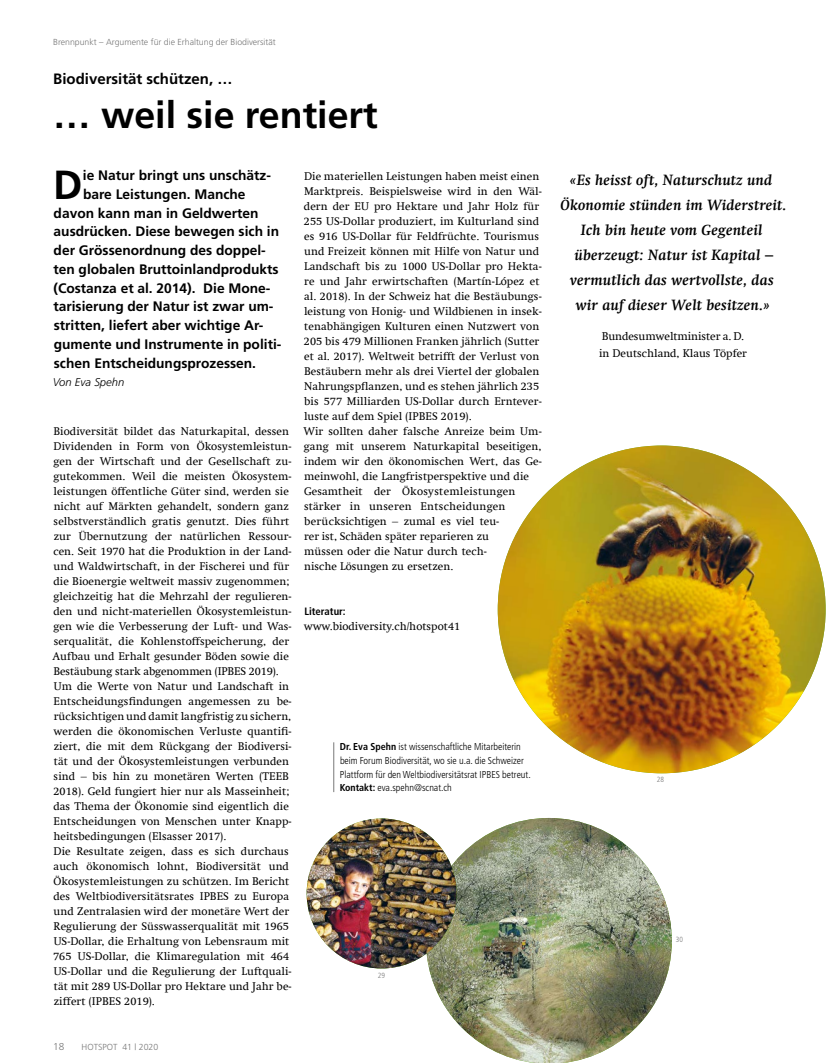
<style>
.page{position:relative;width:833px;height:1063px;background:#fff}
.page>*{position:absolute;margin:0;border:0;box-sizing:border-box;transform-origin:0 0}
.t1{font:700 40.62px "Frutiger";color:#000}
.t2{font:700 37.5px "Frutiger";color:#000}
.t3{font:italic 700 15px/25px "Swift Com";letter-spacing:.01em;color:#000;text-align:center}
.t4{font:700 15px "Frutiger";color:#000}
.t5{font:700 13.75px "Frutiger";color:#000}
.t6{font:11.38px "Swift Com";letter-spacing:-.01em;color:#000}
.t7{font:11.25px/15px "Swift Com";letter-spacing:.005em;color:#000}
.t8{font:italic 300 11.25px "Frutiger";color:#000}
.t9{font:700 condensed 10.62px "Frutiger";color:#000}
.t10{font:300 condensed 10px/13.8px "Frutiger";color:#000}
.t11{font:300 10px "Frutiger";color:#797979}
.t12{font:300 8.75px "Frutiger";color:#797979}
.t13{font:300 condensed 7.5px "Frutiger";color:#797979}
.s1{font-weight:700}
</style>
<div class="page">
<img style="left:426px;top:818px;width:246px;height:245px">
<img style="left:498px;top:446px;width:327px;height:327px;border-radius:164px">
<img style="left:306px;top:819px;width:150px;height:150px;border-radius:75px">
<hr style="left:333px;top:742px;width:1px;height:50px;background:#797979">
<p class="t12" style="left:53px;top:37px;width:224px">Brennpunkt – Argumente für die Erhaltung der Biodiversität</p>
<h3 class="t4" style="left:53px;top:70px;width:181px">Biodiversität schützen, …</h3>
<h2 class="t2" style="left:53px;top:93px;width:326px">… weil sie rentiert</h2>
<h1 class="t1" style="left:53px;top:161px;width:31px">D</h1>
<p class="t5" style="left:83px;top:167px;width:189px">ie Natur bringt uns unschätz-</p>
<p class="t5" style="left:83px;top:186px;width:164px">bare Leistungen. Manche</p>
<p class="t5" style="left:54px;top:205px;width:206px">davon kann man in Geldwerten</p>
<p class="t5" style="left:54px;top:223px;width:227px">ausdrücken. Diese bewegen sich in</p>
<p class="t5" style="left:54px;top:242px;width:214px">der Grössenordnung des doppel-</p>
<p class="t5" style="left:53px;top:261px;width:227px">ten globalen Bruttoinlandprodukts</p>
<p class="t5" style="left:53px;top:280px;width:218px">(Costanza et al. 2014). Die Mone-</p>
<p class="t5" style="left:53px;top:298px;width:222px">tarisierung der Natur ist zwar um-</p>
<p class="t5" style="left:54px;top:317px;width:210px">stritten, liefert aber wichtige Ar-</p>
<p class="t5" style="left:54px;top:336px;width:229px">gumente und Instrumente in politi-</p>
<p class="t5" style="left:54px;top:355px;width:204px">schen Entscheidungsprozessen.</p>
<p class="t8" style="left:53px;top:376px;width:73px">Von Eva Spehn</p>
<p class="t7" style="left:53px;top:424px;width:241px">Biodiversität bildet das Naturkapital, dessen Dividenden in Form von Ökosystemleistun&shy;gen der Wirtschaft und der Gesellschaft zu&shy;gutekommen. Weil die meisten Ökosystem&shy;leistungen öffentliche Güter sind, werden sie nicht auf Märkten gehandelt, sondern ganz selbstverständlich gratis genutzt. Dies führt zur Übernutzung der natürlichen Ressour&shy;cen. Seit 1970 hat die Produktion in der Land&shy;und Waldwirtschaft, in der Fischerei und für die Bioenergie weltweit massiv zugenommen; gleichzeitig hat die Mehrzahl der regulieren&shy;den und nicht-materiellen Ökosystemleistun&shy;gen wie die Verbesserung der Luft- und Was&shy;serqualität, die Kohlenstoffspeicherung, der Aufbau und Erhalt gesunder Böden sowie die Bestäubung stark abgenommen (IPBES 2019).<br>Um die Werte von Natur und Landschaft in Entscheidungsfindungen angemessen zu be&shy;rücksichtigen und damit langfristig zu sichern, werden die ökonomischen Verluste quantifi&shy;ziert, die mit dem Rückgang der Biodiversi&shy;tät und der Ökosystemleistungen verbunden sind – bis hin zu monetären Werten (TEEB 2018). Geld fungiert hier nur als Masseinheit; das Thema der Ökonomie sind eigentlich die Entscheidungen von Menschen unter Knapp&shy;heitsbedingungen (Elsasser 2017).<br>Die Resultate zeigen, dass es sich durchaus auch ökonomisch lohnt, Biodiversität und Ökosystemleistungen zu schützen. Im Bericht des Weltbiodiversitätsrates IPBES zu Europa und Zentralasien wird der monetäre Wert der Regulierung der Süsswasserqualität mit 1965<br>US-Dollar, die Erhaltung von Lebensraum mit 765 US-Dollar, die Klimaregulation mit 464<br>US-Dollar und die Regulierung der Luftquali&shy;tät mit 289 US-Dollar pro Hektare und Jahr be&shy;ziffert (IPBES 2019).</p>
<p class="t7" style="left:303px;top:169px;width:240px">Die materiellen Leistungen haben meist einen Marktpreis. Beispielsweise wird in den Wäl&shy;dern der EU pro Hektare und Jahr Holz für 255 US-Dollar produziert, im Kulturland sind es 916 US-Dollar für Feldfrüchte. Tourismus und Freizeit können mit Hilfe von Natur und Landschaft bis zu 1000 US-Dollar pro Hekta&shy;re und Jahr erwirtschaften (Martín-López et al. 2018). In der Schweiz hat die Bestäubungs&shy;leistung von Honig- und Wildbienen in insek&shy;tenabhängigen Kulturen einen Nutzwert von 205 bis 479 Millionen Franken jährlich (Sutter et al. 2017). Weltweit betrifft der Verlust von Bestäubern mehr als drei Viertel der globalen Nahrungspflanzen, und es stehen jährlich 235 bis 577 Milliarden US-Dollar durch Erntever&shy;luste auf dem Spiel (IPBES 2019).<br>Wir sollten daher falsche Anreize beim Um&shy;gang mit unserem Naturkapital beseitigen, indem wir den ökonomischen Wert, das Ge&shy;meinwohl, die Langfristperspektive und die Gesamtheit der Ökosystemleistungen stärker in unseren Entscheidungen berücksichtigen – zumal es viel teu-<br>rer ist, Schäden später reparieren zu<br>müssen oder die Natur durch tech-<br>nische Lösungen zu ersetzen.</p>
<p class="t9" style="left:304px;top:605px;width:43px">Literatur:</p>
<p class="t7" style="left:304px;top:619px;width:157px">www.biodiversity.ch/hotspot41</p>
<p class="t10" style="left:340px;top:740px;width:192px"><span class="s1">Dr. Eva Spehn</span> ist wissenschaftliche Mitarbeiterin beim Forum Biodiversität, wo sie u.a. die Schweizer Plattform für den Weltbiodiversitätsrat IPBES betreut.<br><span class="s1">Kontakt:</span> eva.spehn@scnat.ch</p>
<p class="t13" style="left:378px;top:971px;width:9px">29</p>
<p class="t11" style="left:53px;top:1041px;width:13px">18</p>
<p class="t12" style="left:81px;top:1042px;width:78px">HOTSPOT 41 | 2020</p>
<h3 class="t3" style="left:560px;top:167px;width:227px">«Es heisst oft, Naturschutz und<br>Ökonomie stünden im Widerstreit.<br>Ich bin heute vom Gegenteil überzeugt: Natur ist Kapital – vermutlich das wertvollste, das wir auf dieser Welt besitzen.»</h3>
<p class="t6" style="left:602px;top:329px;width:144px">Bundesumweltminister a. D.</p>
<p class="t7" style="left:599px;top:346px;width:149px">in Deutschland, Klaus Töpfer</p>
<p class="t13" style="left:657px;top:775px;width:9px">28</p>
<p class="t13" style="left:676px;top:935px;width:9px">30</p>
</div>
